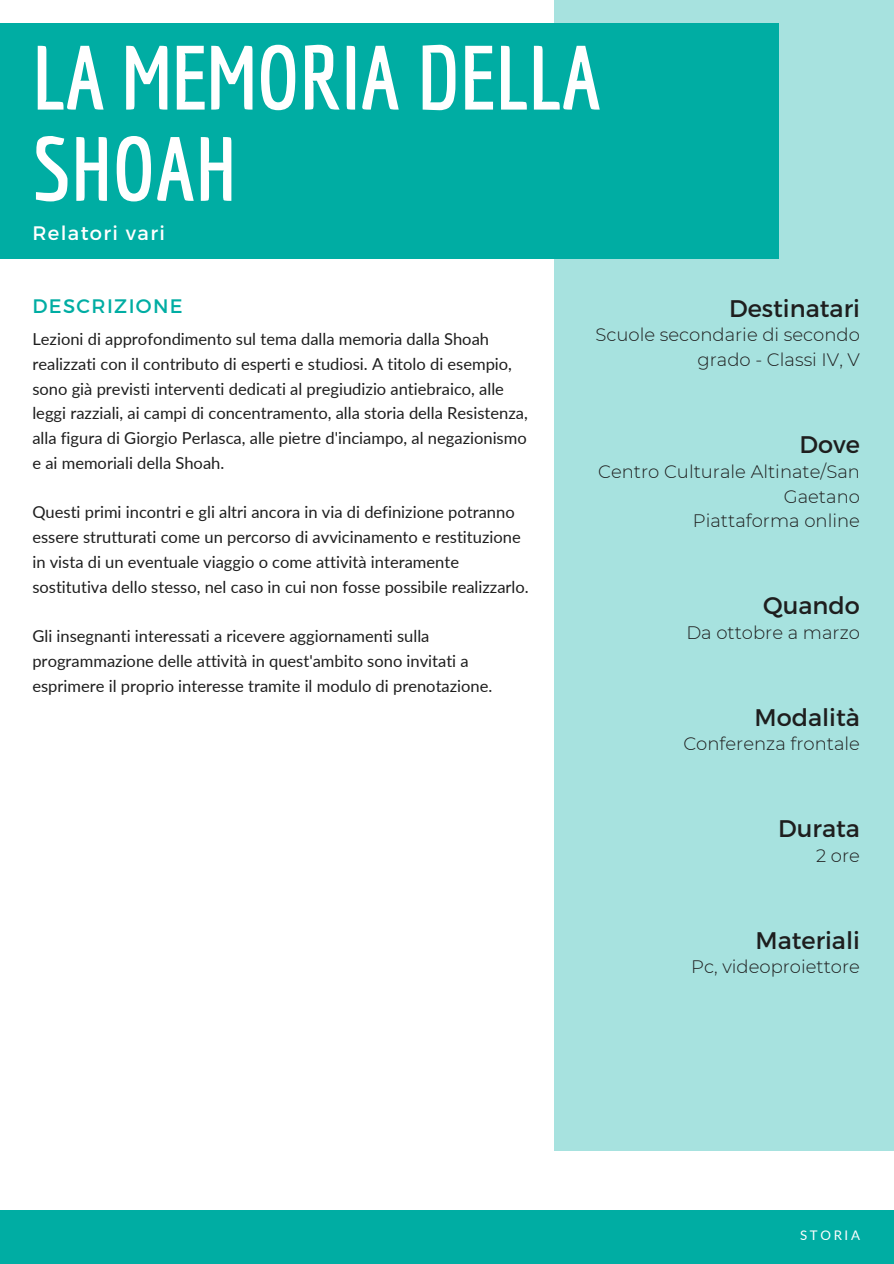
<style>
.page{position:relative;width:894px;height:1264px;background:#fff}
.page>*{position:absolute;margin:0;border:0;box-sizing:border-box;transform-origin:0 0}
.t1{font:700 88.5px/91.2px "Economica";color:#fff}
.t2{font:24px "Montserrat";color:#1e1e1e}
.t3{font:19.5px "Montserrat";letter-spacing:.07em;color:#fff}
.t4{font:19.5px "Montserrat";letter-spacing:.07em;color:#00ada3}
.t5{font:300 18px/24.8px "Montserrat";color:#1e1e1e;text-align:right}
.t6{font:16.5px/24.8px "Lato";color:#1e1e1e}
.t7{font:13.2px "Lato";letter-spacing:.2em;color:#fff}
</style>
<div class="page">
<div style="left:554px;top:0;width:339px;height:1150px;background:#a7e2df"></div>
<div style="left:0;top:23px;width:778px;height:236px;background:#00ada3"></div>
<div style="left:0;top:1210px;width:893px;height:53px;background:#00ada3"></div>
<p class="t1" style="left:32px;top:31px;width:570px">LA MEMORIA DELLA<br>SHOAH</p>
<p class="t3" style="left:32px;top:220px;width:134px">Relatori vari</p>
<p class="t4" style="left:32px;top:293px;width:152px">DESCRIZIONE</p>
<p class="t6" style="left:32px;top:326px;width:497px">Lezioni di approfondimento sul tema dalla memoria dalla Shoah realizzati con il contributo di esperti e studiosi. A titolo di esempio, sono già previsti interventi dedicati al pregiudizio antiebraico, alle leggi razziali, ai campi di concentramento, alla storia della Resistenza, alla figura di Giorgio Perlasca, alle pietre d'inciampo, al negazionismo e ai memoriali della Shoah.</p>
<p class="t6" style="left:32px;top:499px;width:497px">Questi primi incontri e gli altri ancora in via di definizione potranno essere strutturati come un percorso di avvicinamento e restituzione in vista di un eventuale viaggio o come attività interamente sostitutiva dello stesso, nel caso in cui non fosse possibile realizzarlo.</p>
<p class="t6" style="left:32px;top:623px;width:461px">Gli insegnanti interessati a ricevere aggiornamenti sulla programmazione delle attività in quest'ambito sono invitati a esprimere il proprio interesse tramite il modulo di prenotazione.</p>
<p class="t2" style="left:729px;top:292px;width:132px">Destinatari</p>
<p class="t5" style="left:595px;top:322px;width:266px">Scuole secondarie di secondo grado - Classi IV, V</p>
<p class="t2" style="left:799px;top:429px;width:62px">Dove</p>
<p class="t5" style="left:598px;top:459px;width:263px">Centro Culturale Altinate/San<br>Gaetano</p>
<p class="t5" style="left:692px;top:508px;width:168px">Piattaforma online</p>
<p class="t2" style="left:762px;top:590px;width:98px">Quando</p>
<p class="t5" style="left:686px;top:620px;width:175px">Da ottobre a marzo</p>
<p class="t2" style="left:754px;top:701px;width:107px">Modalità</p>
<p class="t5" style="left:683px;top:731px;width:178px">Conferenza frontale</p>
<p class="t2" style="left:778px;top:813px;width:83px">Durata</p>
<p class="t5" style="left:815px;top:843px;width:45px">2 ore</p>
<p class="t2" style="left:755px;top:924px;width:106px">Materiali</p>
<p class="t5" style="left:691px;top:954px;width:170px">Pc, videoproiettore</p>
<p class="t7" style="left:799px;top:1226px;width:61px">STORIA</p>
</div>
